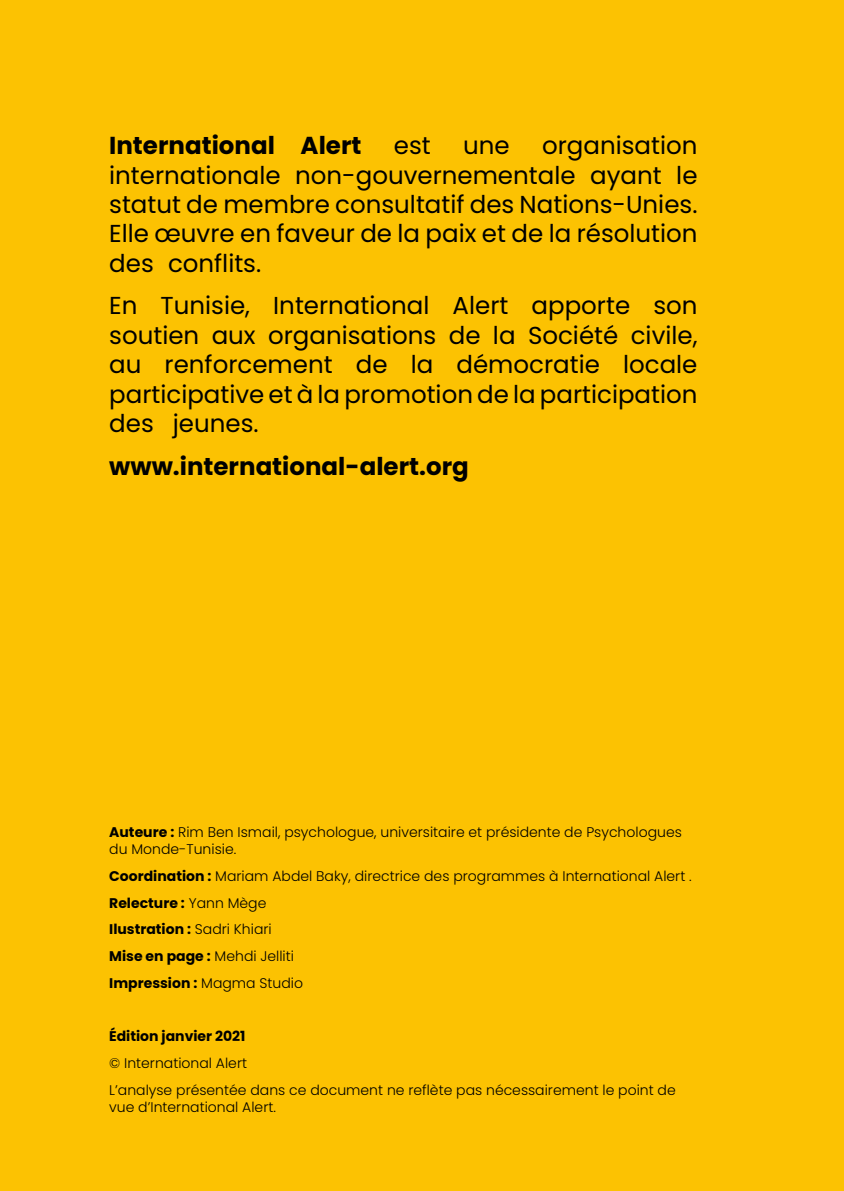
<style>
.page{position:relative;width:844px;height:1191px;background:#fff}
.page>*{position:absolute;margin:0;border:0;box-sizing:border-box;transform-origin:0 0}
.t1{font:24.5px/29.4px "Poppins";color:#000;text-align:justify}
.t2{font:700 24.5px "Poppins";color:#000}
.t3{font:300 14px/26.8px "Poppins";color:#000}
.t4{font:700 14px "Poppins";color:#000}
.s1{font-weight:700}
</style>
<div class="page">
<div style="left:0;top:0;width:843px;height:1191px;background:#fcc202"></div>
<h1 class="t2" style="left:109px;top:131px;width:254px">International Alert</h1>
<h1 class="t1" style="left:394px;top:131px;width:38px">est</h1>
<h1 class="t1" style="left:463px;top:131px;width:48px">une</h1>
<h1 class="t1" style="left:109px;top:131px;width:589px;text-indent:433px">organisation internationale non-gouvernementale ayant le statut de membre consultatif des Nations-Unies.<br>Elle œuvre en faveur de la paix et de la résolution des conflits.</h1>
<h1 class="t1" style="left:109px;top:291px;width:589px">En Tunisie, International Alert apporte son soutien aux organisations de la Société civile, au renforcement de la démocratie locale participative et à la promotion de la participation des jeunes.</h1>
<h1 class="t2" style="left:109px;top:452px;width:361px">www.international-alert.org</h1>
<p class="t3" style="left:109px;top:824px;width:574px;line-height:16.8px"><span class="s1">Auteure :</span> Rim Ben Ismail, psychologue, universitaire et présidente de Psychologues du Monde-Tunisie.</p>
<p class="t3" style="left:109px;top:862px;width:584px"><span class="s1">Coordination :</span> Mariam Abdel Baky, directrice des programmes à International Alert .<br><span class="s1">Relecture :</span> Yann Mège<br><span class="s1">Ilustration :</span> Sadri Khiari<br><span class="s1">Mise en page :</span> Mehdi Jelliti<br><span class="s1">Impression :</span> Magma Studio</p>
<p class="t4" style="left:109px;top:1028px;width:138px">Édition janvier 2021</p>
<p class="t3" style="left:109px;top:1049px;width:568px">© International Alert<br>L’analyse présentée dans ce document ne reflète pas nécessairement le point de</p>
<p class="t3" style="left:109px;top:1093px;width:168px">vue d’International Alert.</p>
</div>
